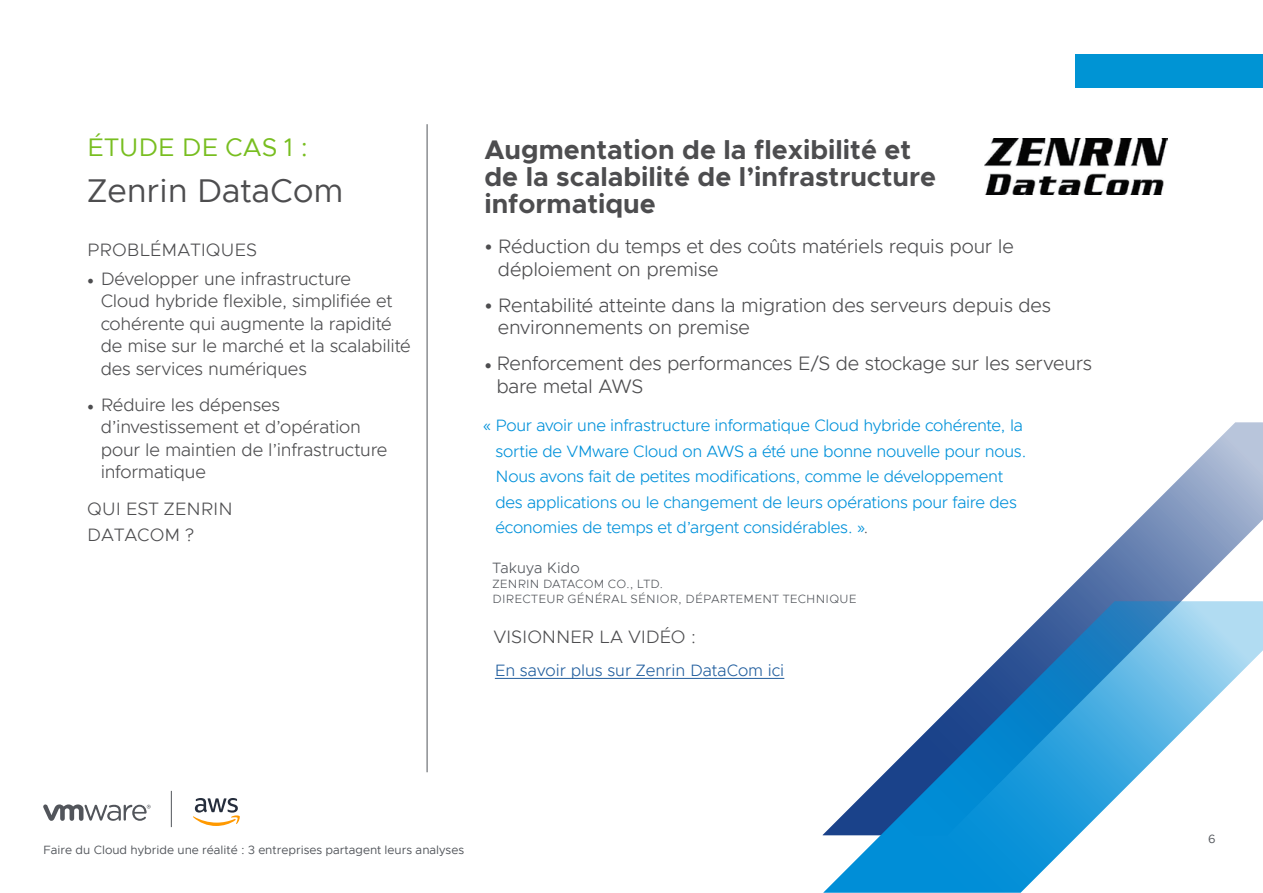
<style>
.page{position:relative;width:1263px;height:893px;background:#fff}
.page>*{position:absolute;margin:0;border:0;box-sizing:border-box;transform-origin:0 0}
.t1{font:33px "Metropolis";color:#4d4d4f}
.t2{font:700 27px/27px "Metropolis";color:#4d4d4f}
.t3{font:25.5px "Metropolis";color:#78be20}
.t4{font:300 19.5px/22.5px "Metropolis";letter-spacing:-.01em;color:#4d4d4f}
.t5{font:300 18px/22.5px "Metropolis";letter-spacing:-.01em;color:#4d4d4f}
.t6{font:300 16.5px/25.5px "Metropolis";letter-spacing:-.015em;color:#0091da}
.t7{font:300 16.5px "Metropolis";color:#215e9e}
.t8{font:300 15px "Metropolis";letter-spacing:.01em;color:#52555b}
.t9{font:12px "Metropolis";color:#52555b}
.t10{font:300 12px/15px "Metropolis";letter-spacing:.015em;color:#52555b}
.s1{font-family:"Minion Pro";font-weight:400}
.s2{font-weight:600}
.s3{font-weight:400;font-size:13.5px;color:#4d4d4f}
</style>
<div class="page">
<svg style="left:822px;top:422px;width:441px;height:413px"></svg>
<svg style="left:823px;top:601px;width:440px;height:292px"></svg>
<hr style="left:171px;top:791px;width:1px;height:36px;background:#52555b">
<svg style="left:43px;top:804px;width:108px;height:17px"></svg>
<svg style="left:193px;top:798px;width:47px;height:28px"></svg>
<img style="left:985px;top:139px;width:182px;height:55px">
<hr style="left:495px;top:678px;width:289px;height:1px;background:#215e9e">
<hr style="left:427px;top:124px;width:1px;height:648px;background:#52555b">
<div style="left:1076px;top:54px;width:187px;height:34px;background:#0094d4"></div>
<h3 class="t3" style="left:87px;top:131px;width:223px">ÉTUDE DE CAS 1 :</h3>
<h1 class="t1" style="left:87px;top:170px;width:258px">Zenrin DataCom</h1>
<p class="t5" style="left:87px;top:238px;width:171px">PROBLÉMATIQUES</p>
<p class="t5" style="left:101px;top:267px;width:311px;text-indent:-13px"><span class="s1">•</span> Développer une infrastructure<br>Cloud hybride flexible, simplifiée et cohérente qui augmente la rapidité de mise sur le marché et la scalabilité des services numériques</p>
<p class="t5" style="left:101px;top:393px;width:288px;text-indent:-13px"><span class="s1">•</span> Réduire les dépenses d’investissement et d’opération pour le maintien de l’infrastructure informatique</p>
<p class="t5" style="left:87px;top:496px;width:147px;line-height:25.5px">QUI EST ZENRIN<br>DATACOM ?</p>
<h2 class="t2" style="left:484px;top:136px;width:453px">Augmentation de la flexibilité et de la scalabilité de l’infrastructure informatique</h2>
<p class="t4" style="left:498px;top:235px;width:517px;text-indent:-14px"><span class="s2">•</span> Réduction du temps et des coûts matériels requis pour le déploiement on premise</p>
<p class="t4" style="left:498px;top:294px;width:555px;text-indent:-14px"><span class="s2">•</span> Rentabilité atteinte dans la migration des serveurs depuis des environnements on premise</p>
<p class="t4" style="left:496px;top:352px;width:597px;text-indent:-12px"><span class="s1">•</span> Renforcement des performances E/S de stockage sur les serveurs bare metal AWS</p>
<p class="t6" style="left:495px;top:413px;width:533px;text-indent:-12px">« Pour avoir une infrastructure informatique Cloud hybride cohérente, la sortie de VMware Cloud on AWS a été une bonne nouvelle pour nous.<br>Nous avons fait de petites modifications, comme le développement des applications ou le changement de leurs opérations pour faire des économies de temps et d’argent considérables. »<span class="s3">.</span></p>
<p class="t8" style="left:493px;top:559px;width:89px">Takuya Kido</p>
<p class="t10" style="left:493px;top:577px;width:366px">ZENRIN DATACOM CO., LTD.<br>DIRECTEUR GÉNÉRAL SÉNIOR, DÉPARTEMENT TECHNIQUE</p>
<p class="t5" style="left:493px;top:626px;width:204px">VISIONNER LA VIDÉO :</p>
<p class="t7" style="left:495px;top:660px;width:291px">En savoir plus sur Zenrin DataCom ici</p>
<p class="t9" style="left:43px;top:843px;width:422px">Faire du Cloud hybride une réalité : 3 entreprises partagent leurs analyses</p>
<p class="t9" style="left:1208px;top:831px;width:9px">6</p>
</div>
